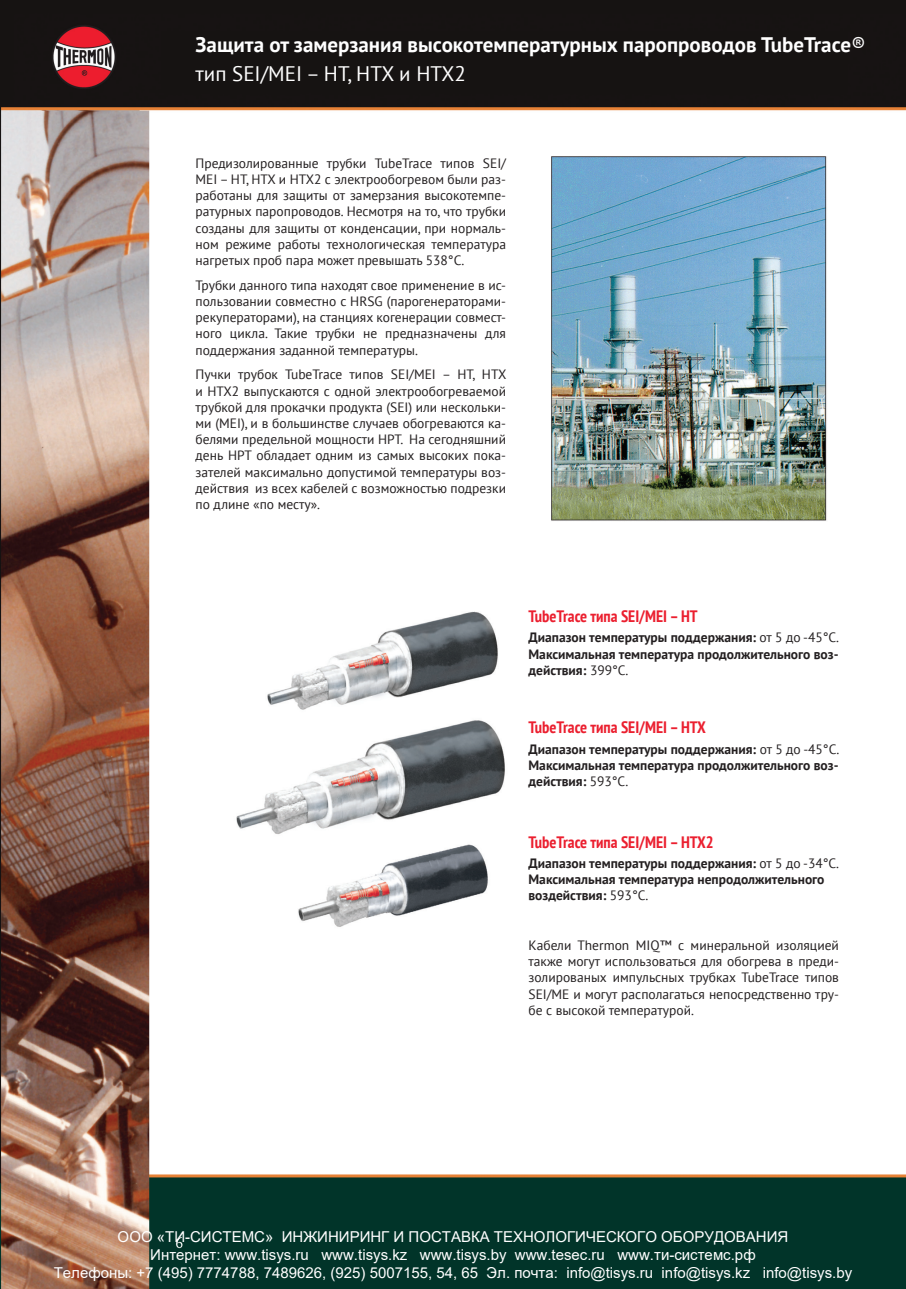
<style>
.page{position:relative;width:906px;height:1289px;background:#fff}
.page>*{position:absolute;margin:0;border:0;box-sizing:border-box;transform-origin:0 0}
.PT9-10_8{font:700 21px/28.5px "PT Sans";color:#fff}
.заг1{font:700 condensed 16.5px "PT Sans";color:#eb1f2f}
.t1{font:15px/18px "Arial";color:#fff;text-align:center}
.PT9-10_8-2{font:13.5px/16.2px "PT Sans";color:#231f20;text-align:justify}
.PT9-10_8-3{font:700 13.5px/16.2px "PT Sans";color:#231f20;text-align:justify}
.s1{font-weight:400}
</style>
<div class="page">
<img style="left:0;top:0;width:906px;height:1288px">
<p class="PT9-10_8" style="left:195px;top:30px;width:671px">Защита от замерзания высокотемпературных паропроводов TubeTrace<span class="s1">® тип SEI/MEI – HT, HTX и НТХ2</span></p>
<p class="PT9-10_8-2" style="left:196px;top:155px;width:312px">Предизолированные трубки TubeTrace типов SEI/ MEI – HT, HTX и HTX2 с электрообогревом были раз&shy;работаны для защиты от замерзания высокотемпе&shy;ратурных паропроводов. Несмотря на то, что трубки созданы для защиты от конденсации, при нормаль&shy;ном режиме работы технологическая температура нагретых проб пара может превышать 538°С.</p>
<p class="PT9-10_8-2" style="left:196px;top:276px;width:312px">Трубки данного типа находят свое применение в ис&shy;пользовании совместно с HRSG (парогенераторами&shy;рекуператорами), на станциях когенерации совмест&shy;ного цикла. Такие трубки не предназначены для поддержания заданной температуры.</p>
<p class="PT9-10_8-2" style="left:196px;top:366px;width:312px">Пучки трубок TubeTrace типов SEI/MEI – HT, HTX и HTX2 выпускаются с одной электрообогреваемой трубкой для прокачки продукта (SEI) или нескольки&shy;ми (MEI), и в большинстве случаев обогреваются ка&shy;белями предельной мощности HPT. На сегодняшний день HPT обладает одним из самых высоких пока&shy;зателей максимально допустимой температуры воз&shy;действия из всех кабелей с возможностью подрезки по длине «по месту».</p>
<p class="заг1" style="left:528px;top:605px;width:171px">TubeTrace типа SEI/MEI – HT</p>
<p class="PT9-10_8-3" style="left:528px;top:629px;width:312px">Диапазон температуры поддержания: <span class="s1">от 5 до -45°С.<br></span>Максимальная температура продолжительного воз&shy;действия: <span class="s1">399°С.</span></p>
<p class="заг1" style="left:528px;top:716px;width:179px">TubeTrace типа SEI/MEI – HTX</p>
<p class="PT9-10_8-3" style="left:528px;top:740px;width:312px">Диапазон температуры поддержания: <span class="s1">от 5 до -45°С.<br></span>Максимальная температура продолжительного воз&shy;действия: <span class="s1">593°С.</span></p>
<p class="заг1" style="left:528px;top:831px;width:187px">TubeTrace типа SEI/MEI – HTX2</p>
<p class="PT9-10_8-3" style="left:528px;top:855px;width:312px;text-align:left">Диапазон температуры поддержания: <span class="s1">от 5 до -34°С.<br></span>Максимальная температура непродолжительного воздействия: <span class="s1">593°С.</span></p>
<p class="PT9-10_8-2" style="left:528px;top:936px;width:312px">Кабели Thermon MIQ™ с минеральной изоляцией также могут использоваться для обогрева в преди&shy;золированых импульсных трубках TubeTrace типов SEI/ME и могут располагаться непосредственно тру&shy;бе с высокой температурой.</p>
<p class="t1" style="left:54px;top:1227px;width:800px">ООО «ТИ-СИСТЕМС» ИНЖИНИРИНГ И ПОСТАВКА ТЕХНОЛОГИЧЕСКОГО ОБОРУДОВАНИЯ<br>Интернет: www.tisys.ru www.tisys.kz www.tisys.by www.tesec.ru www.ти-системс.рф<br>Телефоны: +7 (495) 7774788, 7489626, (925) 5007155, 54, 65 Эл. почта: info@tisys.ru info@tisys.kz info@tisys.by</p>
</div>
